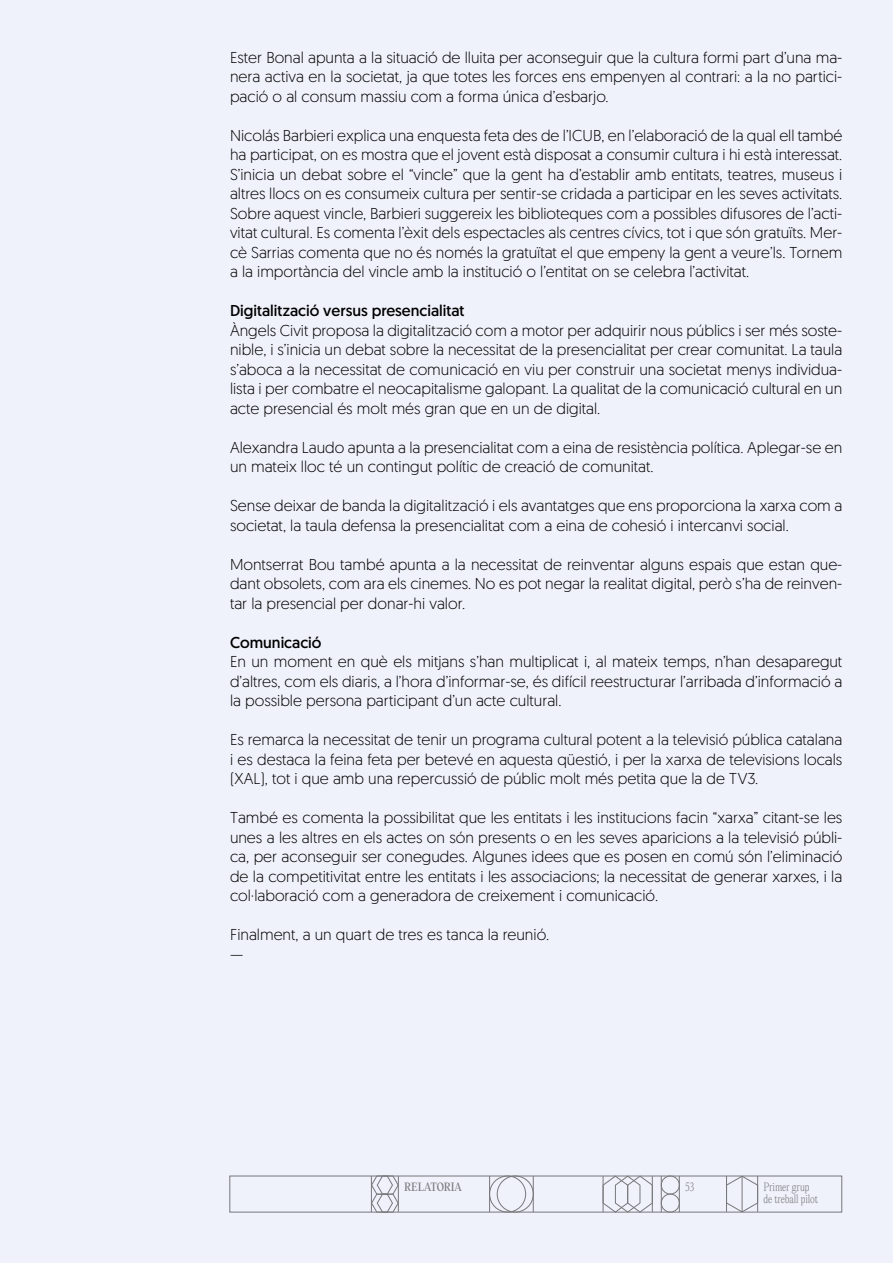
<style>
.page{position:relative;width:893px;height:1263px;background:#eff2fa}
.page>*{position:absolute;margin:0;border:0;box-sizing:border-box;transform-origin:0 0}
._00__Text_base{font:300 15.75px/19.5px "Geomanist";color:#000;text-align:justify}
._00__Text_base-2{font:15.75px "Geomanist";color:#000}
.t1{font:200 10.5px/12.6px "Editorial New";letter-spacing:-.005em;color:#77787b}
.t2{font:10.5px "PP Editorial New";letter-spacing:-.005em;color:#77787b}
</style>
<div class="page">
<svg style="left:371px;top:1175px;width:28px;height:37px"></svg>
<hr style="left:398px;top:1176px;width:1px;height:36px;background:#77787b">
<div style="left:497px;top:1176px;width:36px;height:36px;border:1px solid #77787b;border-radius:50%"></div>
<div style="left:489px;top:1176px;width:37px;height:36px;border:1px solid #77787b;border-radius:50%"></div>
<hr style="left:489px;top:1176px;width:1px;height:36px;background:#77787b">
<hr style="left:533px;top:1176px;width:1px;height:36px;background:#77787b">
<svg style="left:604px;top:1176px;width:48px;height:36px"></svg>
<hr style="left:603px;top:1176px;width:1px;height:36px;background:#77787b">
<hr style="left:652px;top:1176px;width:1px;height:36px;background:#77787b">
<hr style="left:661px;top:1176px;width:1px;height:36px;background:#77787b">
<hr style="left:679px;top:1176px;width:1px;height:36px;background:#77787b">
<div style="left:661px;top:1176px;width:18px;height:18px;border:1px solid #77787b;border-radius:50%"></div>
<div style="left:661px;top:1194px;width:18px;height:18px;border:1px solid #77787b;border-radius:50%"></div>
<svg style="left:727px;top:1176px;width:30px;height:36px"></svg>
<hr style="left:726px;top:1176px;width:1px;height:36px;background:#77787b">
<hr style="left:757px;top:1176px;width:1px;height:36px;background:#77787b">
<hr style="left:742px;top:1176px;width:1px;height:36px;background:#77787b">
<p class="_00__Text_base" style="left:230px;top:47px;width:614px">Ester Bonal apunta a la situació de lluita per aconseguir que la cultura formi part d’una ma&shy;nera activa en la societat, ja que totes les forces ens empenyen al contrari: a la no partici&shy;pació o al consum massiu com a forma única d’esbarjo.</p>
<p class="_00__Text_base" style="left:230px;top:125px;width:614px">Nicolás Barbieri explica una enquesta feta des de l’ICUB, en l’elaboració de la qual ell també ha participat, on es mostra que el jovent està disposat a consumir cultura i hi està interessat.<br>S’inicia un debat sobre el “vincle” que la gent ha d’establir amb entitats, teatres, museus i altres llocs on es consumeix cultura per sentir-se cridada a participar en les seves activitats.<br>Sobre aquest vincle, Barbieri suggereix les biblioteques com a possibles difusores de l’acti&shy;vitat cultural. Es comenta l’èxit dels espectacles als centres cívics, tot i que són gratuïts. Mer&shy;cè Sarrias comenta que no és només la gratuïtat el que empeny la gent a veure’ls. Tornem a la importància del vincle amb la institució o l’entitat on se celebra l’activitat.</p>
<p class="_00__Text_base-2" style="left:230px;top:301px;width:236px">Digitalització versus presencialitat</p>
<p class="_00__Text_base" style="left:230px;top:320px;width:614px">Àngels Civit proposa la digitalització com a motor per adquirir nous públics i ser més soste&shy;nible, i s’inicia un debat sobre la necessitat de la presencialitat per crear comunitat. La taula s’aboca a la necessitat de comunicació en viu per construir una societat menys individua&shy;lista i per combatre el neocapitalisme galopant. La qualitat de la comunicació cultural en un acte presencial és molt més gran que en un de digital.</p>
<p class="_00__Text_base" style="left:230px;top:437px;width:614px">Alexandra Laudo apunta a la presencialitat com a eina de resistència política. Aplegar-se en un mateix lloc té un contingut polític de creació de comunitat.</p>
<p class="_00__Text_base" style="left:230px;top:496px;width:614px">Sense deixar de banda la digitalització i els avantatges que ens proporciona la xarxa com a societat, la taula defensa la presencialitat com a eina de cohesió i intercanvi social.</p>
<p class="_00__Text_base" style="left:230px;top:554px;width:614px">Montserrat Bou també apunta a la necessitat de reinventar alguns espais que estan que&shy;dant obsolets, com ara els cinemes. No es pot negar la realitat digital, però s’ha de reinven&shy;tar la presencial per donar-hi valor.</p>
<p class="_00__Text_base-2" style="left:230px;top:632px;width:93px">Comunicació</p>
<p class="_00__Text_base" style="left:230px;top:652px;width:614px">En un moment en què els mitjans s’han multiplicat i, al mateix temps, n’han desaparegut d’altres, com els diaris, a l’hora d’informar-se, és difícil reestructurar l’arribada d’informació a la possible persona participant d’un acte cultural.</p>
<p class="_00__Text_base" style="left:230px;top:730px;width:614px">Es remarca la necessitat de tenir un programa cultural potent a la televisió pública catalana i es destaca la feina feta per betevé en aquesta qüestió, i per la xarxa de televisions locals (XAL), tot i que amb una repercussió de públic molt més petita que la de TV3.</p>
<p class="_00__Text_base" style="left:230px;top:808px;width:614px">També es comenta la possibilitat que les entitats i les institucions facin “xarxa” citant-se les unes a les altres en els actes on són presents o en les seves aparicions a la televisió públi&shy;ca, per aconseguir ser conegudes. Algunes idees que es posen en comú són l’eliminació de la competitivitat entre les entitats i les associacions; la necessitat de generar xarxes, i la col·laboració com a generadora de creixement i comunicació.</p>
<p class="_00__Text_base" style="left:230px;top:925px;width:321px">Finalment, a un quart de tres es tanca la reunió.</p>
<p class="_00__Text_base" style="left:230px;top:944px;width:15px">—</p>
<p class="t1" style="left:685px;top:1180px;width:11px">53</p>
<p class="t2" style="left:404px;top:1179px;width:59px">RELATORIA</p>
<p class="t1" style="left:763px;top:1180px;width:56px">Primer grup de treball pilot</p>
</div>
